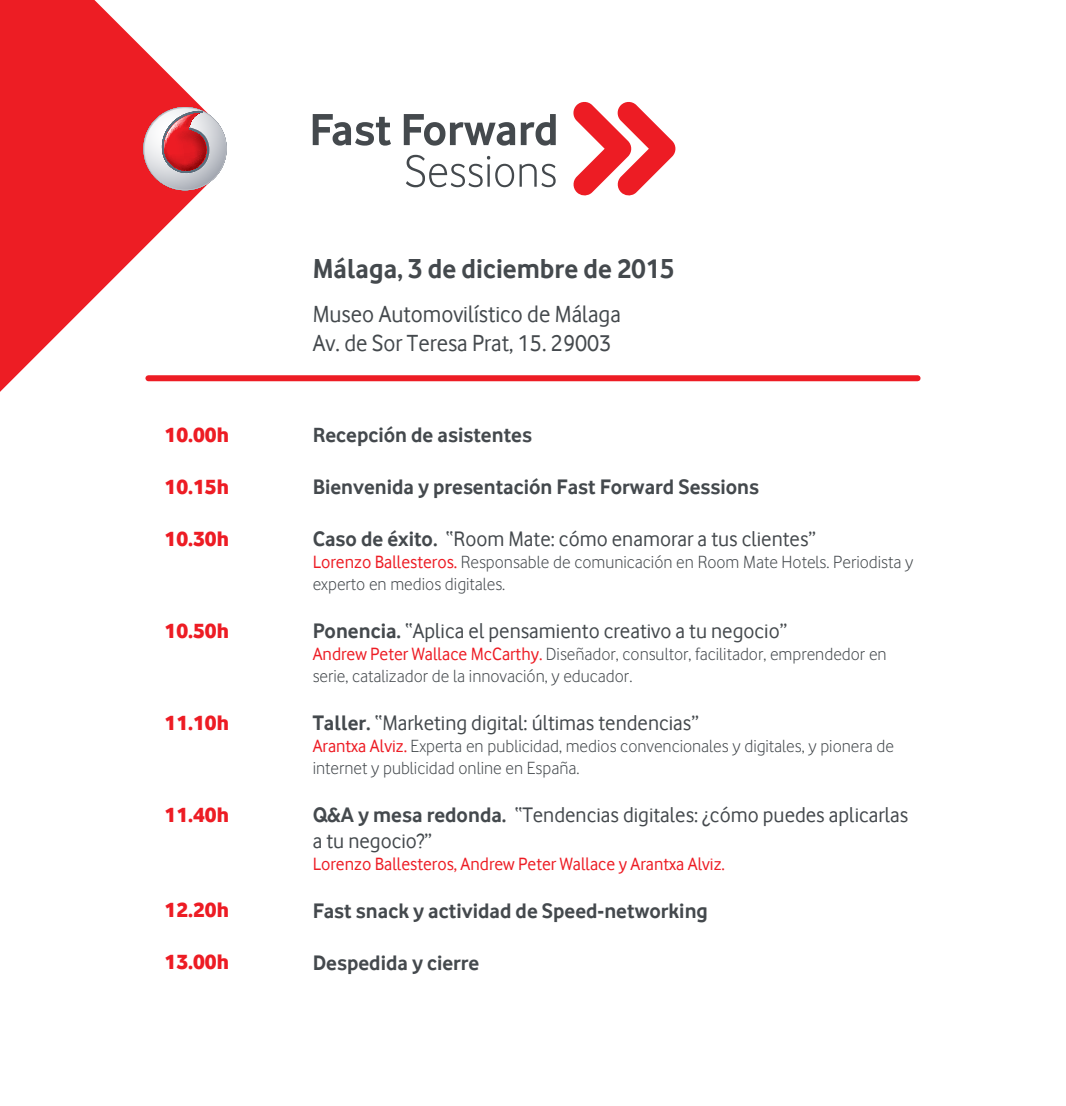
<style>
.page{position:relative;width:1066px;height:1106px;background:#fff}
.page>*{position:absolute;margin:0;border:0;box-sizing:border-box;transform-origin:0 0}
.t1{font:700 28.2px "Vodafone Rg";color:#44494d}
.t2{font:24px/28.2px "Vodafone Rg";color:#44494d}
.t3{font:21.6px/26px "Vodafone Rg";color:#44494d}
.t4{font:700 21.6px "Vodafone Rg";color:#44494d}
.t5{font:21.6px "Vodafone Ex B";color:#ed1c24}
.t6{font:18.2px/22px "Vodafone Lt";color:#44494d}
.t7{font:18.2px "Vodafone Rg";color:#ed1c24}
.s1{font-weight:700}
.s2{font-family:"Vodafone Rg";color:#ed1c24}
</style>
<div class="page">
<div style="left:148px;top:375px;width:769px;height:6px;background:#ed1c24"></div>
<svg style="left:573px;top:102px;width:103px;height:94px"></svg>
<svg style="left:313px;top:114px;width:243px;height:73px"></svg>
<svg style="left:0;top:0;width:213px;height:392px;fill:#ed1d24"></svg>
<svg style="left:145px;top:108px;width:81px;height:82px"></svg>
<svg style="left:162px;top:111px;width:47px;height:63px;background:#c9646b"></svg>
<p class="t5" style="left:165px;top:421px;width:66px">10.00h</p>
<p class="t5" style="left:165px;top:473px;width:66px">10.15h</p>
<p class="t5" style="left:165px;top:525px;width:66px">10.30h</p>
<p class="t5" style="left:165px;top:617px;width:66px">10.50h</p>
<p class="t5" style="left:165px;top:709px;width:66px">11.10h</p>
<p class="t5" style="left:165px;top:801px;width:66px">11.40h</p>
<p class="t5" style="left:165px;top:896px;width:66px">12.20h</p>
<p class="t5" style="left:165px;top:948px;width:66px">13.00h</p>
<h1 class="t1" style="left:313px;top:252px;width:363px">Málaga, 3 de diciembre de 2015</h1>
<h2 class="t2" style="left:313px;top:300px;width:310px">Museo Automovilístico de Málaga<br>Av. de Sor Teresa Prat, 15. 29003</h2>
<p class="t4" style="left:313px;top:423px;width:221px">Recepción de asistentes</p>
<p class="t4" style="left:313px;top:474px;width:448px">Bienvenida y presentación Fast Forward Sessions</p>
<p class="t3" style="left:313px;top:526px;width:505px"><span class="s1">Caso de éxito.</span> “Room Mate: cómo enamorar a tus clientes”</p>
<p class="t6" style="left:313px;top:551px;width:602px"><span class="s2">Lorenzo Ballesteros.</span> Responsable de comunicación en Room Mate Hotels. Periodista y experto en medios digitales.</p>
<p class="t3" style="left:313px;top:618px;width:476px"><span class="s1">Ponencia.</span> “Aplica el pensamiento creativo a tu negocio”</p>
<p class="t6" style="left:313px;top:643px;width:575px"><span class="s2">Andrew Peter Wallace McCarthy.</span> Diseñador, consultor, facilitador, emprendedor en serie, catalizador de la innovación, y educador.</p>
<p class="t3" style="left:313px;top:709px;width:388px"><span class="s1">Taller.</span> “Marketing digital: últimas tendencias”</p>
<p class="t6" style="left:313px;top:734px;width:583px"><span class="s2">Arantxa Alviz.</span> Experta en publicidad, medios convencionales y digitales, y pionera de internet y publicidad online en España.</p>
<p class="t3" style="left:313px;top:801px;width:597px"><span class="s1">Q&amp;A y mesa redonda.</span> “Tendencias digitales: ¿cómo puedes aplicarlas a tu negocio?”</p>
<p class="t7" style="left:313px;top:853px;width:414px">Lorenzo Ballesteros, Andrew Peter Wallace y Arantxa Alviz.</p>
<p class="t4" style="left:313px;top:898px;width:397px">Fast snack y actividad de Speed-networking</p>
<p class="t4" style="left:313px;top:949px;width:168px">Despedida y cierre</p>
</div>
